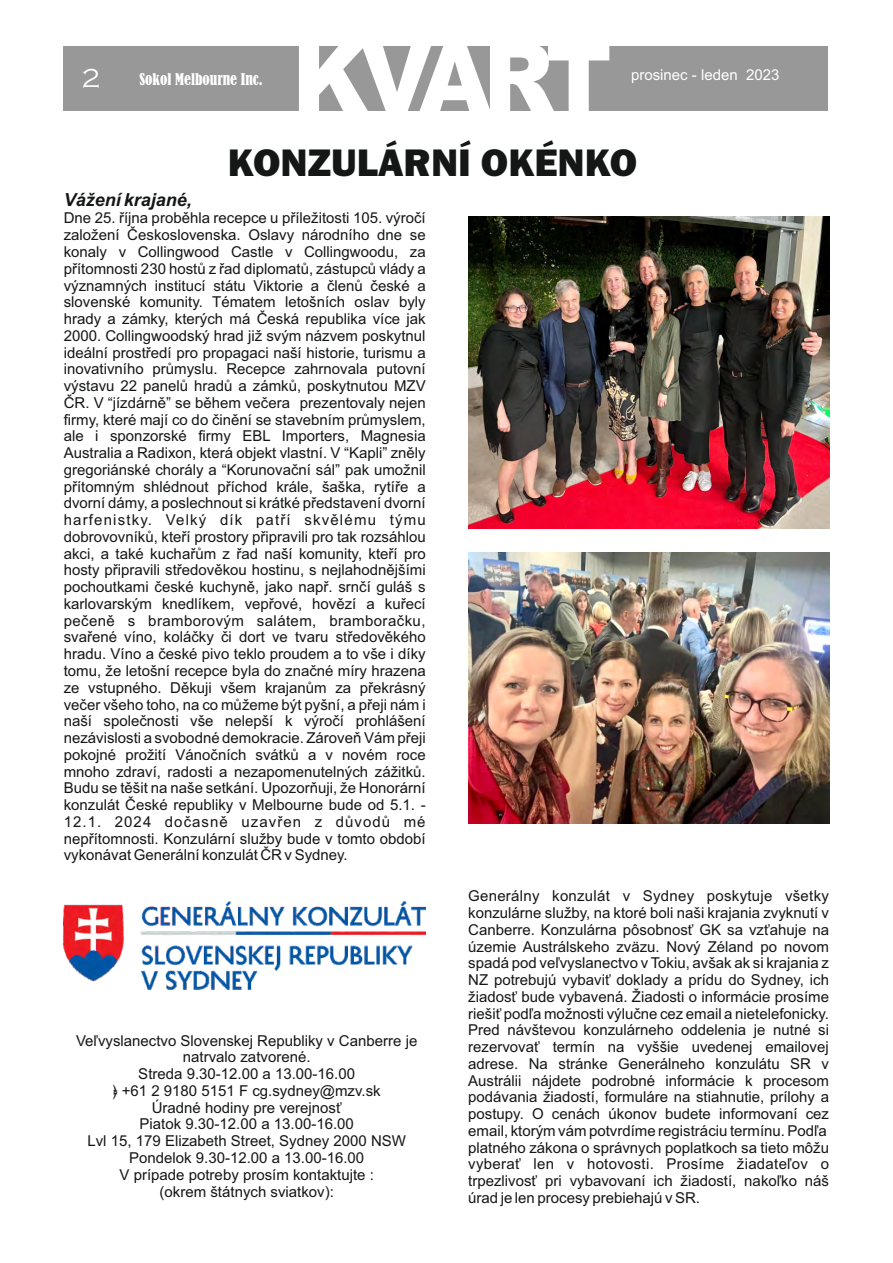
<style>
.page{position:relative;width:893px;height:1263px;background:#fff}
.page>*{position:absolute;margin:0;border:0;box-sizing:border-box;transform-origin:0 0}
.t1{font:900 94.2px "Arial";letter-spacing:-.085em;color:#fff}
.t2{font:800 39.75px "Franklin Gothic";color:#151616}
.t3{font:300 27px "Copperplate Gothic";color:#fff}
.t4{font:italic 700 18px "Arial";color:#151616}
.t5{font:15px/16.8px "Arial";color:#151616;text-align:justify}
.t6{font:condensed 15px "Bernard";color:#fff}
.t7{font:15px "Arial";color:#fff}
</style>
<div class="page">
<img style="left:64px;top:901px;width:362px;height:88px">
<div style="left:64px;top:46px;width:764px;height:64px;background:#989899"></div>
<img style="left:468px;top:552px;width:361px;height:272px">
<img style="left:469px;top:216px;width:360px;height:312px">
<p class="t3" style="left:81px;top:62px;width:21px">2</p>
<p class="t6" style="left:139px;top:73px;width:125px">Sokol Melbourne Inc.</p>
<p class="t1" style="left:292px;top:44px;width:321px">KVART</p>
<p class="t7" style="left:631px;top:69px;width:150px">prosinec - leden 2023</p>
<p class="t2" style="left:228px;top:148px;width:411px">KONZULÁRNÍ OKÉNKO</p>
<p class="t4" style="left:64px;top:193px;width:130px">Vážení krajané,</p>
<p class="t5" style="left:64px;top:211px;width:364px">Dne 25. října proběhla recepce u příležitosti 105. výročí založení Československa. Oslavy národního dne se konaly v Collingwood Castle v Collingwoodu, za přítomnosti 230 hostů z řad diplomatů, zástupců vlády a významných institucí státu Viktorie a členů české a slovenské komunity. Tématem letošních oslav byly hrady a zámky, kterých má Česká republika více jak 2000. Collingwoodský hrad již svým názvem poskytnul ideální prostředí pro propagaci naší historie, turismu a inovativního průmyslu. Recepce zahrnovala putovní výstavu 22 panelů hradů a zámků, poskytnutou MZV ČR. V “jízdárně” se během večera prezentovaly nejen firmy, které mají co do činění se stavebním průmyslem, ale i sponzorské firmy EBL Importers, Magnesia Australia a Radixon, která objekt vlastní. V “Kapli” zněly gregoriánské chorály a “Korunovační sál” pak umožnil přítomným shlédnout příchod krále, šaška, rytíře a dvorní dámy, a poslechnout si krátké představení dvorní harfenistky. Velký dík patří skvělému týmu dobrovovníků, kteří prostory připravili pro tak rozsáhlou akci, a také kuchařům z řad naší komunity, kteří pro hosty připravili středověkou hostinu, s nejlahodnějšími pochoutkami české kuchyně, jako např. srnčí guláš s karlovarským knedlíkem, vepřové, hovězí a kuřecí pečeně s bramborovým salátem, bramboračku, svařené víno, koláčky či dort ve tvaru středověkého hradu. Víno a české pivo teklo proudem a to vše i díky tomu, že letošní recepce byla do značné míry hrazena ze vstupného. Děkuji všem krajanům za překrásný večer všeho toho, na co můžeme být pyšní, a přeji nám i naší společnosti vše nelepší k výročí prohlášení nezávislosti a svobodné demokracie. Zároveň Vám přeji pokojné prožití Vánočních svátků a v novém roce mnoho zdraví, radosti a nezapomenutelných zážitků.<br>Budu se těšit na naše setkání. Upozorňuji, že Honorární konzulát České republiky v Melbourne bude od 5.1. - 12.1. 2024 dočasně uzavřen z důvodů mé nepřítomnosti. Konzulární služby bude v tomto období vykonávat Generální konzulát ČR v Sydney.</p>
<p class="t5" style="left:76px;top:1033px;width:343px">Veľvyslanectvo Slovenskej Republiky v Canberre je</p>
<p class="t5" style="left:138px;top:1050px;width:218px;text-align:center">natrvalo zatvorené.<br>Streda 9.30-12.00 a 13.00-16.00</p>
<p class="t5" style="left:113px;top:1084px;width:269px">﴿ +61 2 9180 5151 F cg.sydney@mzv.sk</p>
<p class="t5" style="left:152px;top:1100px;width:191px">Úradné hodiny pre verejnosť</p>
<p class="t5" style="left:140px;top:1117px;width:216px">Piatok 9.30-12.00 a 13.00-16.00</p>
<p class="t5" style="left:87px;top:1134px;width:320px;text-align:center">Lvl 15, 179 Elizabeth Street, Sydney 2000 NSW<br>Pondelok 9.30-12.00 a 13.00-16.00</p>
<p class="t5" style="left:160px;top:1184px;width:176px">(okrem štátnych sviatkov):</p>
<p class="t5" style="left:120px;top:1167px;width:256px">V prípade potreby prosím kontaktujte :</p>
<p class="t5" style="left:468px;top:889px;width:362px">Generálny konzulát v Sydney poskytuje všetky konzulárne služby, na ktoré boli naši krajania zvyknutí v Canberre. Konzulárna pôsobnosť GK sa vzťahuje na územie Austrálskeho zväzu. Nový Zéland po novom spadá pod veľvyslanectvo v Tokiu, avšak ak si krajania z NZ potrebujú vybaviť doklady a prídu do Sydney, ich žiadosť bude vybavená. Žiadosti o informácie prosíme riešiť podľa možnosti výlučne cez email a nietelefonicky.<br>Pred návštevou konzulárneho oddelenia je nutné si rezervovať termín na vyššie uvedenej emailovej adrese. Na stránke Generálneho konzulátu SR v Austrálii nájdete podrobné informácie k procesom podávania žiadostí, formuláre na stiahnutie, prílohy a postupy. O cenách úkonov budete informovaní cez email, ktorým vám potvrdíme registráciu termínu. Podľa</p>
<p class="t5" style="left:468px;top:1140px;width:362px">platného zákona o správnych poplatkoch sa tieto môžu vyberať len v hotovosti. Prosíme žiadateľov o trpezlivosť pri vybavovaní ich žiadostí, nakoľko náš úrad je len procesy prebiehajú v SR.</p>
</div>
